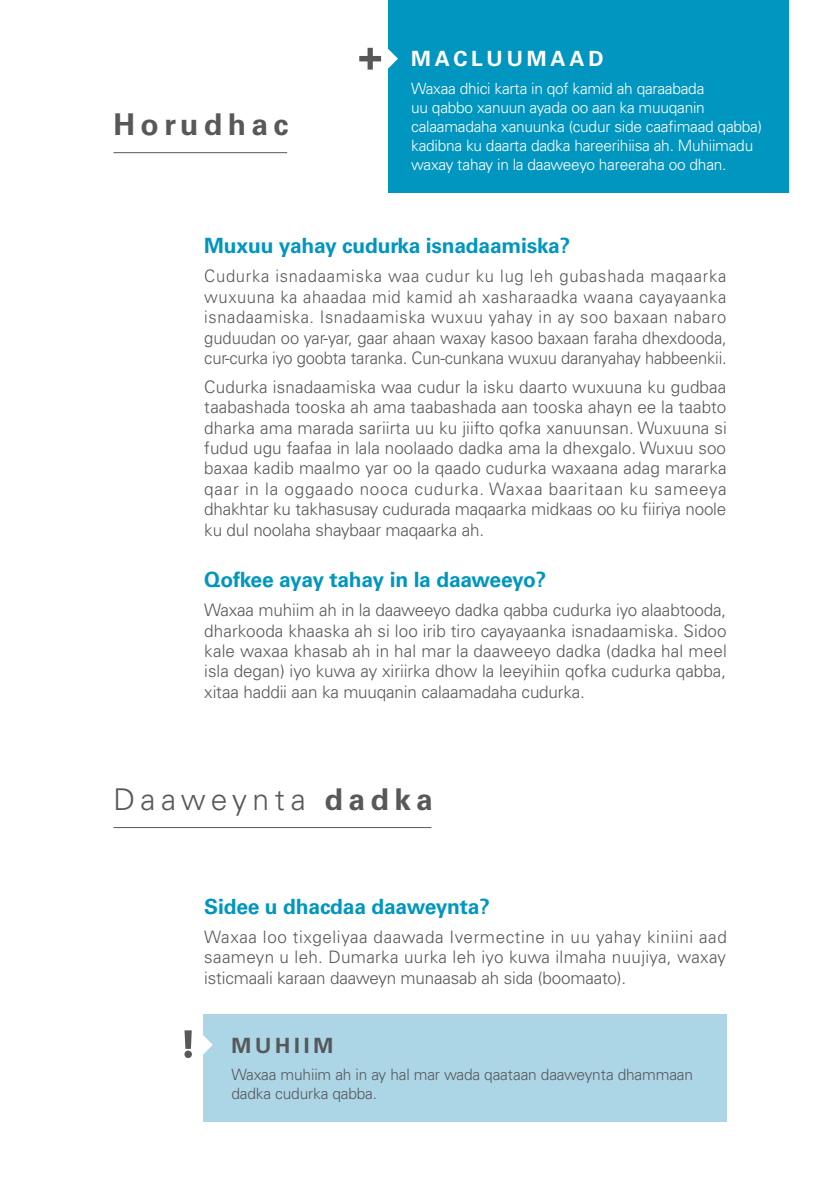
<style>
.page{position:relative;width:840px;height:1191px;background:#fff}
.page>*{position:absolute;margin:0;border:0;box-sizing:border-box;transform-origin:0 0}
.t1{font:300 30px "Univers LT Std";letter-spacing:.18em;color:#57585a}
.t2{font:700 30px "Univers LT Std";letter-spacing:.18em;color:#57585a}
.t3{font:700 21px "Univers LT Std";letter-spacing:-.01em;color:#0096bf}
.t4{font:700 21px "Univers LT Std";letter-spacing:.18em;color:#fff}
.t5{font:700 21px "Univers LT Std";letter-spacing:.18em;color:#57585a}
.t6{font:300 17.2px/20.4px "Univers LT Std";letter-spacing:-.01em;color:#57585a;text-align:justify}
.t7{font:300 17.2px/20.4px "Univers LT Std";letter-spacing:-.01em;color:#57585a;text-align:justify;scale:.96 1}
.t8{font:300 15.6px/19px "Univers LT Std";letter-spacing:-.015em;color:#fff}
.t9{font:300 15.6px/19px "Univers LT Std";letter-spacing:-.01em;color:#57585a}
.s1{font-weight:700}
</style>
<div class="page">
<hr style="left:113px;top:152px;width:174px;height:1px;background:#57585a">
<hr style="left:113px;top:827px;width:318px;height:1px;background:#57585a">
<div style="left:203px;top:1014px;width:523px;height:107px;background:#acd5e6"></div>
<svg style="left:184px;top:1030px;width:29px;height:28px"></svg>
<hr style="left:839px;top:321px;width:1px;height:262px;background:#acd5e6">
<div style="left:388px;top:0;width:400px;height:192px;background:#0096bf"></div>
<svg style="left:359px;top:48px;width:39px;height:22px"></svg>
<h1 class="t2" style="left:113px;top:107px;width:176px">Horudhac</h1>
<p class="t4" style="left:411px;top:47px;width:194px">MACLUUMAAD</p>
<p class="t8" style="left:411px;top:79px;width:352px">Waxaa dhici karta in qof kamid ah qaraabada<br>uu qabbo xanuun ayada oo aan ka muuqanin calaamadaha xanuunka (cudur side caafimaad qabba) kadibna ku daarta dadka hareerihiisa ah. Muhiimadu waxay tahay in la daaweeyo hareeraha oo dhan.</p>
<p class="t3" style="left:204px;top:234px;width:367px">Muxuu yahay cudurka isnadaamiska?</p>
<p class="t7" style="left:204px;top:266px;width:545px">Cudurka isnadaamiska waa cudur ku lug leh gubashada maqaarka wuxuuna ka ahaadaa mid kamid ah xasharaadka waana cayayaanka isnadaamiska. Isnadaamiska wuxuu yahay in ay soo baxaan nabaro guduudan oo yar-yar, gaar ahaan waxay kasoo baxaan faraha dhexdooda, cur-curka iyo goobta taranka. Cun-cunkana wuxuu daranyahay habbeenkii.</p>
<p class="t6" style="left:204px;top:376px;width:523px">Cudurka isnadaamiska waa cudur la isku daarto wuxuuna ku gudbaa taabashada tooska ah ama taabashada aan tooska ahayn ee la taabto dharka ama marada sariirta uu ku jiifto qofka xanuunsan. Wuxuuna si fudud ugu faafaa in lala noolaado dadka ama la dhexgalo. Wuxuu soo baxaa kadib maalmo yar oo la qaado cudurka waxaana adag mararka qaar in la oggaado nooca cudurka. Waxaa baaritaan ku sameeya dhakhtar ku takhasusay cudurada maqaarka midkaas oo ku fiiriya noole ku dul noolaha shaybaar maqaarka ah.</p>
<p class="t3" style="left:204px;top:567px;width:343px">Qofkee ayay tahay in la daaweeyo?</p>
<p class="t6" style="left:204px;top:600px;width:523px">Waxaa muhiim ah in la daaweeyo dadka qabba cudurka iyo alaabtooda, dharkooda khaaska ah si loo irib tiro cayayaanka isnadaamiska. Sidoo kale waxaa khasab ah in hal mar la daaweeyo dadka (dadka hal meel isla degan) iyo kuwa ay xiriirka dhow la leeyihiin qofka cudurka qabba, xitaa haddii aan ka muuqanin calaamadaha cudurka.</p>
<h1 class="t1" style="left:113px;top:781px;width:320px">Daaweynta <span class="s1">dadka</span></h1>
<p class="t3" style="left:204px;top:894px;width:287px">Sidee u dhacdaa daaweynta?</p>
<p class="t6" style="left:204px;top:926px;width:523px">Waxaa loo tixgeliyaa daawada Ivermectine in uu yahay kiniini aad saameyn u leh. Dumarka uurka leh iyo kuwa ilmaha nuujiya, waxay isticmaali karaan daaweyn munaasab ah sida (boomaato).</p>
<p class="t5" style="left:231px;top:1032px;width:103px">MUHIIM</p>
<p class="t9" style="left:231px;top:1065px;width:463px">Waxaa muhiim ah in ay hal mar wada qaataan daaweynta dhammaan dadka cudurka qabba.</p>
</div>
